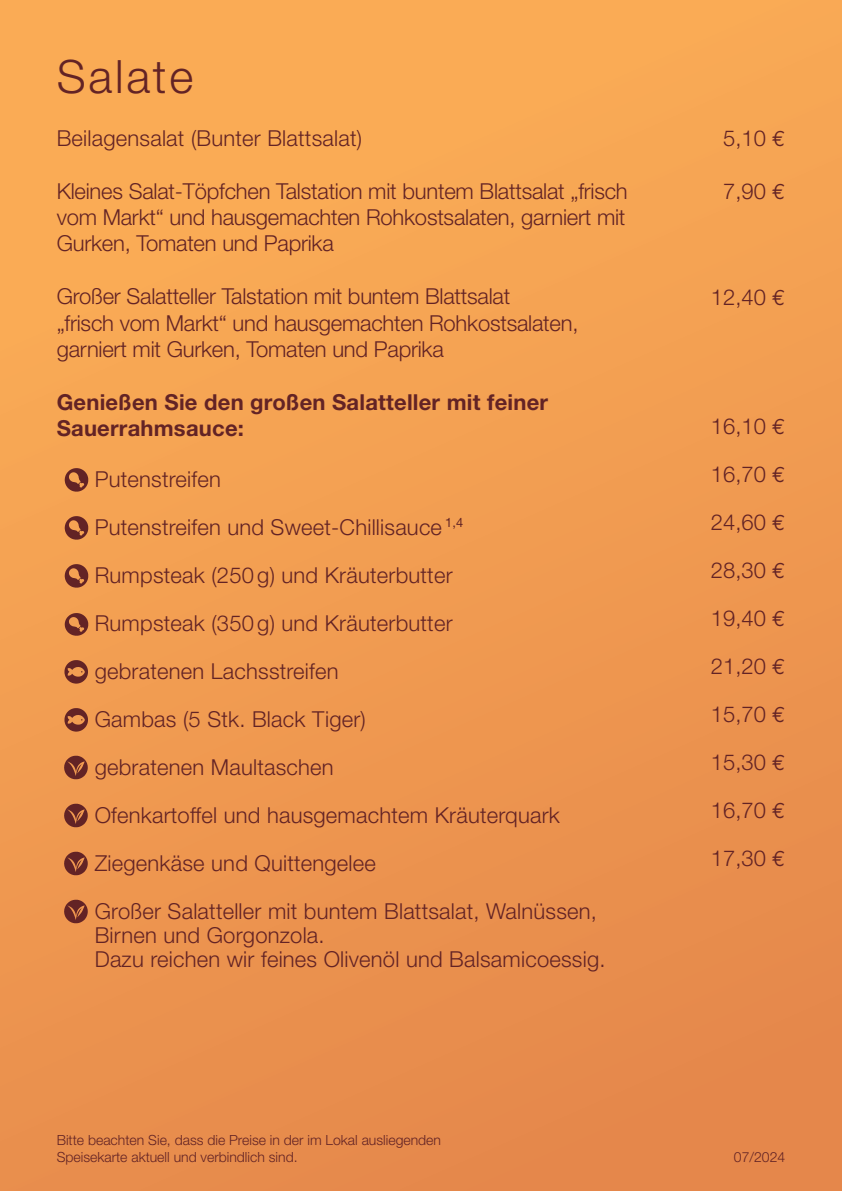
<style>
.page{position:relative;width:842px;height:1191px;background:#fff}
.page>*{position:absolute;margin:0;border:0;box-sizing:border-box;transform-origin:0 0}
.t1{font:300 46px "Helvetica Neue";letter-spacing:.06em;color:#632325}
.t2{font:300 22px/48px "Helvetica Neue";letter-spacing:.01em;color:#632325;text-align:justify}
.t3{font:300 22px/26.4px "Helvetica Neue";letter-spacing:-.01em;color:#632325}
.t4{font:700 22px/26.4px "Helvetica Neue";letter-spacing:.01em;color:#632325}
.t5{font:300 14px/16.8px "Helvetica Neue";color:#632325}
.s1{font-family:"Euro Mono";font-weight:400}
</style>
<div class="page">
<div style="left:0;top:0;width:842px;height:1191px;background:linear-gradient(to bottom,#fbae56,#e6894c)"></div>
<img style="left:62px;top:466px;width:27px;height:27px">
<img style="left:62px;top:515px;width:27px;height:26px">
<img style="left:62px;top:563px;width:27px;height:26px">
<img style="left:62px;top:611px;width:27px;height:26px">
<img style="left:62px;top:659px;width:27px;height:26px">
<img style="left:62px;top:707px;width:27px;height:26px">
<img style="left:62px;top:754px;width:27px;height:26px">
<img style="left:62px;top:802px;width:27px;height:26px">
<img style="left:62px;top:850px;width:27px;height:27px">
<img style="left:62px;top:898px;width:27px;height:27px">
<h1 class="t1" style="left:57px;top:48px;width:138px">Salate</h1>
<p class="t2" style="left:57px;top:113px;width:307px">Beilagensalat (Bunter Blattsalat)</p>
<p class="t2" style="left:57px;top:177px;width:573px;line-height:26.4px">Kleines Salat-Töpfchen Talstation mit buntem Blattsalat „frisch vom Markt“ und hausgemachten Rohkostsalaten, garniert mit Gurken, Tomaten und Paprika</p>
<p class="t3" style="left:57px;top:283px;width:523px">Großer Salatteller Talstation mit buntem Blattsalat<br>„frisch vom Markt“ und hausgemachten Rohkostsalaten, garniert mit Gurken, Tomaten und Paprika</p>
<p class="t4" style="left:57px;top:388px;width:493px">Genießen Sie den großen Salatteller mit feiner<br>Sauerrahmsauce:</p>
<p class="t2" style="left:95px;top:454px;width:504px;text-align:left">Putenstreifen<br>Putenstreifen und Sweet-Chillisauce <sup>1,4<br></sup>Rumpsteak (250 g) und Kräuterbutter<br>Rumpsteak (350 g) und Kräuterbutter<br>gebratenen Lachsstreifen<br>Gambas (5 Stk. Black Tiger)<br>gebratenen Maultaschen<br>Ofenkartoffel und hausgemachtem Kräuterquark Ziegenkäse und Quittengelee<br>Großer Salatteller mit buntem Blattsalat, Walnüssen,</p>
<p class="t2" style="left:95px;top:922px;width:512px;line-height:24px">Birnen und Gorgonzola.<br>Dazu reichen wir feines Olivenöl und Balsamicoessig.</p>
<p class="t5" style="left:57px;top:1131px;width:386px">Bitte beachten Sie, dass die Preise in der im Lokal ausliegenden<br>Speisekarte aktuell und verbindlich sind.</p>
<p class="t2" style="left:723px;top:114px;width:64px">5,10 <span class="s1">€</span></p>
<p class="t2" style="left:723px;top:167px;width:64px">7,90 <span class="s1">€</span></p>
<p class="t2" style="left:711px;top:272px;width:76px">12,40 <span class="s1">€</span></p>
<p class="t2" style="left:711px;top:402px;width:76px">16,10 <span class="s1">€ </span>16,70 <span class="s1">€ </span>24,60 <span class="s1">€ </span>28,30 <span class="s1">€ </span>19,40 <span class="s1">€ </span>21,20 <span class="s1">€ </span>15,70 <span class="s1">€ </span>15,30 <span class="s1">€ </span>16,70 <span class="s1">€ </span>17,30 <span class="s1">€</span></p>
<p class="t5" style="left:734px;top:1148px;width:53px">07/2024</p>
</div>
